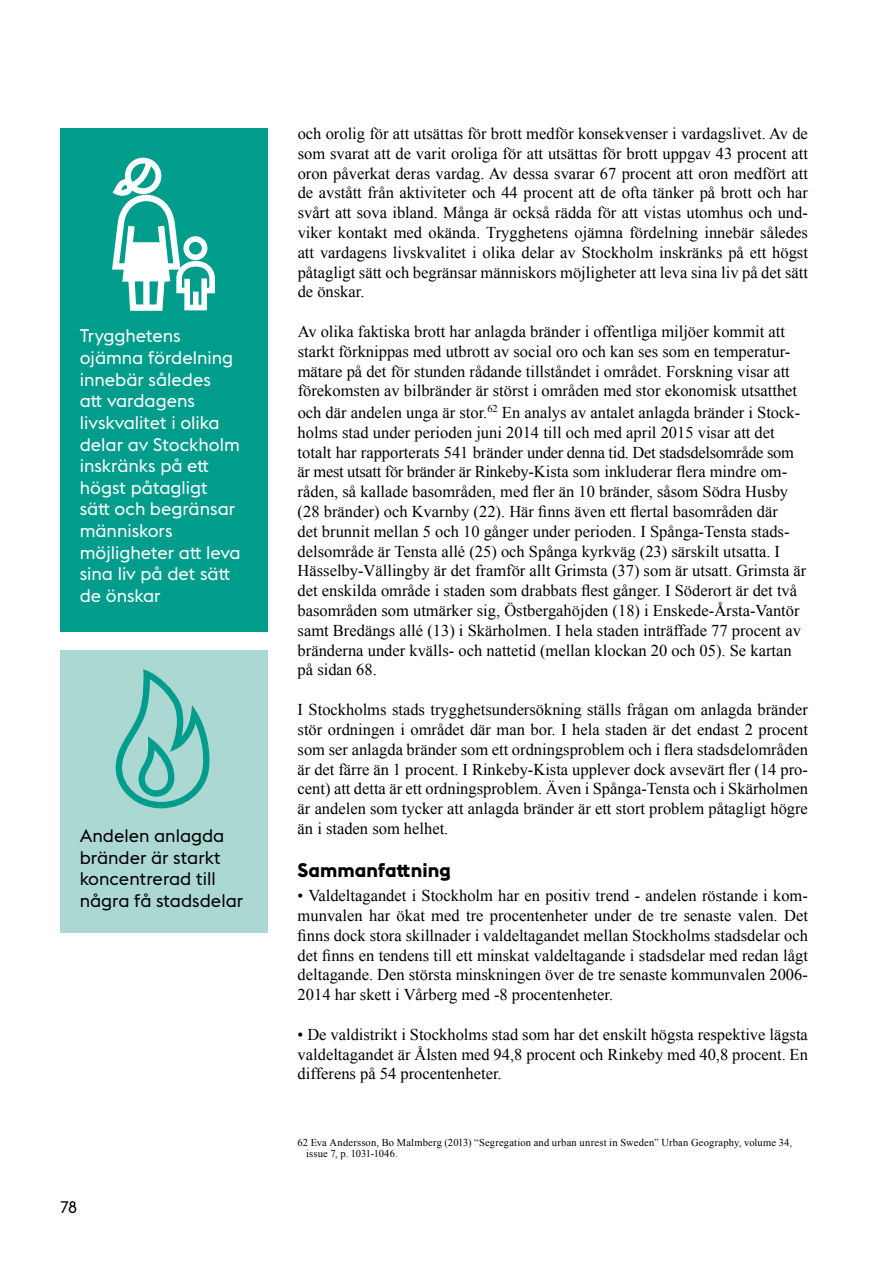
<style>
.page{position:relative;width:893px;height:1263px;background:#fff}
.page>*{position:absolute;margin:0;border:0;box-sizing:border-box;transform-origin:0 0}
.t1{font:700 19.5px "Stockholm Type";color:#000}
.t2{font:18px/21.6px "Stockholm Type";color:#fff}
.t3{font:18px/21.6px "Stockholm Type";color:#000}
.t4{font:16.5px/19.8px "Times New Roman";color:#000;text-align:justify}
.t5{font:16.5px "Stockholm Type";color:#000}
.t6{font:10.5px/10.5px "Times New Roman";letter-spacing:.015em;color:#000}
</style>
<div class="page">
<div style="left:61px;top:650px;width:207px;height:283px;background:#abd8d2"></div>
<div style="left:61px;top:128px;width:207px;height:503px;background:#009d8d"></div>
<svg style="left:116px;top:669px;width:94px;height:139px"></svg>
<svg style="left:112px;top:158px;width:103px;height:153px"></svg>
<p class="t2" style="left:80px;top:324px;width:162px">Trygghetens ojämna fördelning innebär således<br>att vardagens livskvalitet i olika delar av Stockholm inskränks på ett högst påtagligt sätt och begränsar människors möjligheter att leva sina liv på det sätt de önskar</p>
<p class="t3" style="left:80px;top:824px;width:165px">Andelen anlagda bränder är starkt koncentrerad till några få stadsdelar</p>
<p class="t5" style="left:61px;top:1195px;width:18px">78</p>
<p class="t4" style="left:298px;top:123px;width:512px">och orolig för att utsättas för brott medför konsekvenser i vardagslivet. Av de som svarat att de varit oroliga för att utsättas för brott uppgav 43 procent att oron påverkat deras vardag. Av dessa svarar 67 procent att oron medfört att de avstått från aktiviteter och 44 procent att de ofta tänker på brott och har svårt att sova ibland. Många är också rädda för att vistas utomhus och und&shy;viker kontakt med okända. Trygghetens ojämna fördelning innebär således att vardagens livskvalitet i olika delar av Stockholm inskränks på ett högst påtagligt sätt och begränsar människors möjligheter att leva sina liv på det sätt de önskar.</p>
<p class="t4" style="left:298px;top:321px;width:501px;text-align:left">Av olika faktiska brott har anlagda bränder i offentliga miljöer kommit att starkt förknippas med utbrott av social oro och kan ses som en temperatur&shy;mätare på det för stunden rådande tillståndet i området. Forskning visar att förekomsten av bilbränder är störst i områden med stor ekonomisk utsatthet</p>
<p class="t4" style="left:298px;top:402px;width:510px;text-align:left">och där andelen unga är stor.<sup>62</sup> En analys av antalet anlagda bränder i Stock&shy;holms stad under perioden juni 2014 till och med april 2015 visar att det totalt har rapporterats 541 bränder under denna tid. Det stadsdelsområde som är mest utsatt för bränder är Rinkeby-Kista som inkluderar flera mindre om&shy;råden, så kallade basområden, med fler än 10 bränder, såsom Södra Husby (28 bränder) och Kvarnby (22). Här finns även ett flertal basområden där<br>det brunnit mellan 5 och 10 gånger under perioden. I Spånga-Tensta stads&shy;delsområde är Tensta allé (25) och Spånga kyrkväg (23) särskilt utsatta. I Hässelby-Vällingby är det framför allt Grimsta (37) som är utsatt. Grimsta är det enskilda område i staden som drabbats flest gånger. I Söderort är det två basområden som utmärker sig, Östbergahöjden (18) i Enskede-Årsta-Vantör samt Bredängs allé (13) i Skärholmen. I hela staden inträffade 77 procent av bränderna under kvälls- och nattetid (mellan klockan 20 och 05). Se kartan på sidan 68.</p>
<p class="t4" style="left:298px;top:699px;width:512px">I Stockholms stads trygghetsundersökning ställs frågan om anlagda bränder stör ordningen i området där man bor. I hela staden är det endast 2 procent som ser anlagda bränder som ett ordningsproblem och i flera stadsdelområden är det färre än 1 procent. I Rinkeby-Kista upplever dock avsevärt fler (14 pro&shy;cent) att detta är ett ordningsproblem. Även i Spånga-Tensta och i Skärholmen är andelen som tycker att anlagda bränder är ett stort problem påtagligt högre än i staden som helhet.</p>
<p class="t1" style="left:298px;top:856px;width:155px">Sammanfattning</p>
<p class="t4" style="left:298px;top:885px;width:512px">• Valdeltagandet i Stockholm har en positiv trend - andelen röstande i kom&shy;munvalen har ökat med tre procentenheter under de tre senaste valen. Det finns dock stora skillnader i valdeltagandet mellan Stockholms stadsdelar och det finns en tendens till ett minskat valdeltagande i stadsdelar med redan lågt deltagande. Den största minskningen över de tre senaste kommunvalen 2006- 2014 har skett i Vårberg med -8 procentenheter.</p>
<p class="t4" style="left:298px;top:1024px;width:512px">• De valdistrikt i Stockholms stad som har det enskilt högsta respektive lägsta valdeltagandet är Ålsten med 94,8 procent och Rinkeby med 40,8 procent. En differens på 54 procentenheter.</p>
<p class="t6" style="left:306px;top:1137px;width:487px;text-indent:-9px">62 Eva Andersson, Bo Malmberg (2013) “Segregation and urban unrest in Sweden” Urban Geography, volume 34, issue 7, p. 1031-1046.</p>
</div>
